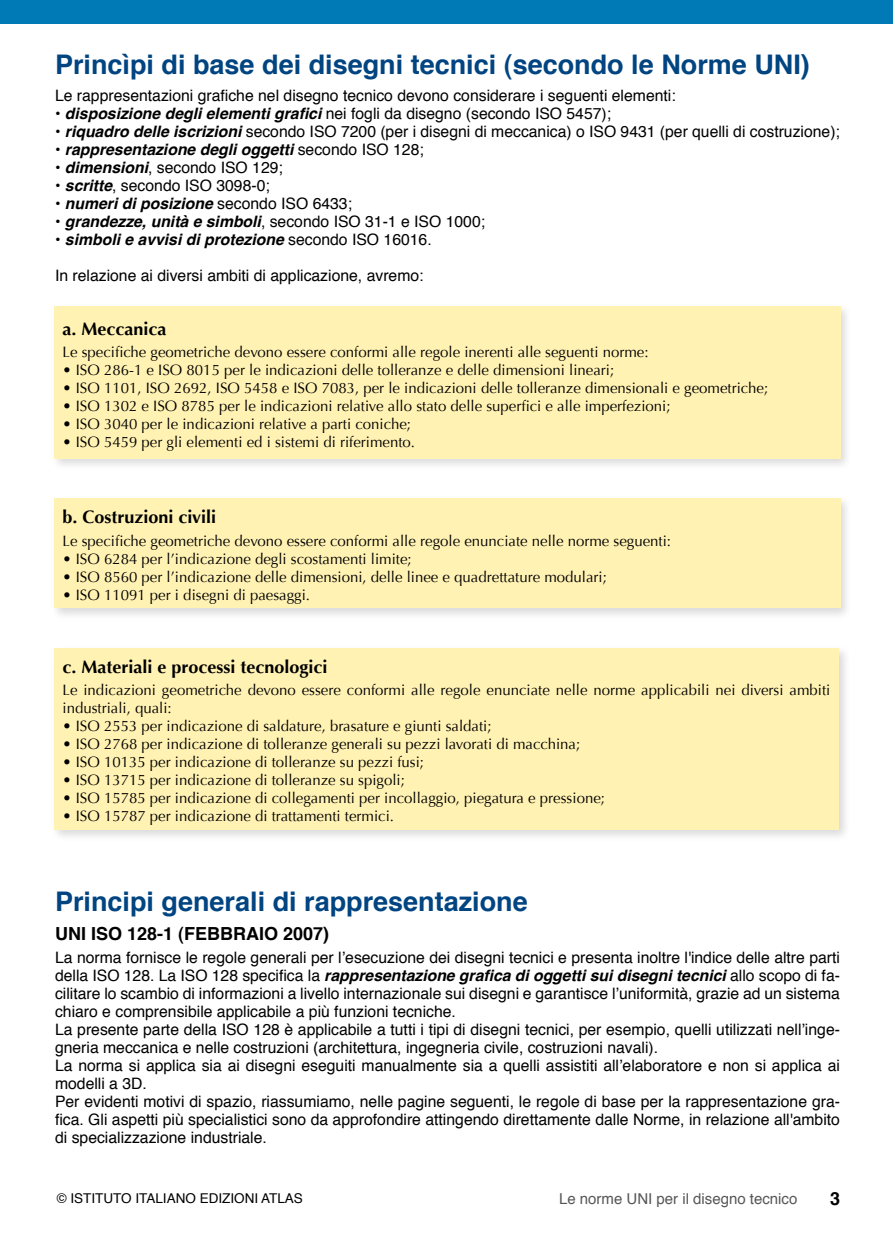
<style>
.page{position:relative;width:893px;height:1234px;background:#fff}
.page>*{position:absolute;margin:0;border:0;box-sizing:border-box;transform-origin:0 0}
.t1{font:700 27px "Helvetica";color:#004481}
.t2{font:700 18px "Optima";color:#000}
.t3{font:700 18px "Helvetica";color:#000}
.t4{font:15.75px/18px "Helvetica";color:#000}
.t5{font:italic 700 15.75px "Helvetica";color:#000}
.t6{font:15px/18px "Optima";color:#000}
.t7{font:15px "Helvetica";color:#575757}
.t8{font:13.5px "Helvetica";color:#000}
.s1{font-weight:700;font-style:italic}
.s2{font-weight:400;font-style:normal}
</style>
<div class="page">
<div style="left:0;top:0;width:893px;height:24px;background:#007ab7"></div>
<div style="left:50px;top:302px;width:802px;height:169px;background:#000;opacity:.5"></div>
<div style="left:54px;top:306px;width:786px;height:152px;background:#fff2b3"></div>
<div style="left:50px;top:494px;width:802px;height:126px;background:#000;opacity:.5"></div>
<div style="left:54px;top:498px;width:786px;height:110px;background:#fff2b3"></div>
<div style="left:50px;top:643px;width:801px;height:199px;background:#000;opacity:.5"></div>
<div style="left:54px;top:647px;width:785px;height:182px;background:#fff2b3"></div>
<h1 class="t1" style="left:55px;top:43px;width:756px">Princìpi di base dei disegni tecnici (secondo le Norme UNI)</h1>
<p class="t4" style="left:55px;top:87px;width:622px">Le rappresentazioni grafiche nel disegno tecnico devono considerare i seguenti elementi:</p>
<p class="t4" style="left:55px;top:105px;width:558px">• <span class="s1">disposizione degli elementi grafici</span> nei fogli da disegno (secondo ISO 5457);</p>
<p class="t4" style="left:55px;top:123px;width:786px">• <span class="s1">riquadro delle iscrizioni</span> secondo ISO 7200 (per i disegni di meccanica) o ISO 9431 (per quelli di costruzione);</p>
<p class="t5" style="left:55px;top:136px;width:370px"><span class="s2">•</span> rappresentazione degli oggetti <span class="s2">secondo ISO 128;</span></p>
<p class="t4" style="left:55px;top:159px;width:229px">• <span class="s1">dimensioni</span>, secondo ISO 129;</p>
<p class="t4" style="left:55px;top:177px;width:216px">• <span class="s1">scritte</span>, secondo ISO 3098-0;</p>
<p class="t5" style="left:55px;top:190px;width:298px"><span class="s2">•</span> numeri di posizione <span class="s2">secondo ISO 6433;</span></p>
<p class="t4" style="left:55px;top:213px;width:432px">• <span class="s1">grandezze, unità e simboli</span>, secondo ISO 31-1 e ISO 1000;</p>
<p class="t5" style="left:55px;top:226px;width:378px"><span class="s2">•</span> simboli e avvisi di protezione <span class="s2">secondo ISO 16016.</span></p>
<p class="t4" style="left:55px;top:267px;width:370px">In relazione ai diversi ambiti di applicazione, avremo:</p>
<p class="t2" style="left:63px;top:318px;width:106px">a. Meccanica</p>
<p class="t6" style="left:63px;top:343px;width:588px">Le specifiche geometriche devono essere conformi alle regole inerenti alle seguenti norme:</p>
<p class="t6" style="left:63px;top:361px;width:553px">• ISO 286-1 e ISO 8015 per le indicazioni delle tolleranze e delle dimensioni lineari;</p>
<p class="t6" style="left:63px;top:379px;width:707px">• ISO 1101, ISO 2692, ISO 5458 e ISO 7083, per le indicazioni delle tolleranze dimensionali e geometriche;</p>
<p class="t6" style="left:63px;top:397px;width:610px">• ISO 1302 e ISO 8785 per le indicazioni relative allo stato delle superfici e alle imperfezioni;</p>
<p class="t6" style="left:63px;top:415px;width:350px">• ISO 3040 per le indicazioni relative a parti coniche;</p>
<p class="t6" style="left:63px;top:433px;width:354px">• ISO 5459 per gli elementi ed i sistemi di riferimento.</p>
<p class="t2" style="left:63px;top:506px;width:155px">b. Costruzioni civili</p>
<p class="t6" style="left:63px;top:531px;width:610px">Le specifiche geometriche devono essere conformi alle regole enunciate nelle norme seguenti:</p>
<p class="t6" style="left:63px;top:549px;width:351px">• ISO 6284 per l’indicazione degli scostamenti limite;</p>
<p class="t6" style="left:63px;top:567px;width:546px">• ISO 8560 per l’indicazione delle dimensioni, delle linee e quadrettature modulari;</p>
<p class="t6" style="left:63px;top:585px;width:249px">• ISO 11091 per i disegni di paesaggi.</p>
<p class="t2" style="left:63px;top:656px;width:267px">c. Materiali e processi tecnologici</p>
<p class="t6" style="left:63px;top:681px;width:769px">Le indicazioni geometriche devono essere conformi alle regole enunciate nelle norme applicabili nei diversi ambiti industriali, quali:</p>
<p class="t6" style="left:63px;top:717px;width:431px">• ISO 2553 per indicazione di saldature, brasature e giunti saldati;</p>
<p class="t6" style="left:63px;top:735px;width:519px">• ISO 2768 per indicazione di tolleranze generali su pezzi lavorati di macchina;</p>
<p class="t6" style="left:63px;top:753px;width:363px">• ISO 10135 per indicazione di tolleranze su pezzi fusi;</p>
<p class="t6" style="left:63px;top:771px;width:344px">• ISO 13715 per indicazione di tolleranze su spigoli;</p>
<p class="t6" style="left:63px;top:789px;width:544px">• ISO 15785 per indicazione di collegamenti per incollaggio, piegatura e pressione;</p>
<p class="t6" style="left:63px;top:807px;width:333px">• ISO 15787 per indicazione di trattamenti termici.</p>
<h1 class="t1" style="left:55px;top:879px;width:474px">Principi generali di rappresentazione</h1>
<p class="t3" style="left:55px;top:919px;width:276px">UNI ISO 128-1 (FEBBRAIO 2007)</p>
<p class="t4" style="left:55px;top:948px;width:786px">La norma fornisce le regole generali per l’esecuzione dei disegni tecnici e presenta inoltre l'indice delle altre parti della ISO 128. La ISO 128 specifica la <span class="s1">rappresentazione grafica di oggetti sui disegni tecnici</span> allo scopo di fa&shy;cilitare lo scambio di informazioni a livello internazionale sui disegni e garantisce l’uniformità, grazie ad un sistema chiaro e comprensibile applicabile a più funzioni tecniche.<br>La presente parte della ISO 128 è applicabile a tutti i tipi di disegni tecnici, per esempio, quelli utilizzati nell’inge&shy;gneria meccanica e nelle costruzioni (architettura, ingegneria civile, costruzioni navali).<br>La norma si applica sia ai disegni eseguiti manualmente sia a quelli assistiti all’elaboratore e non si applica ai modelli a 3D.<br>Per evidenti motivi di spazio, riassumiamo, nelle pagine seguenti, le regole di base per la rappresentazione gra&shy;fica. Gli aspetti più specialistici sono da approfondire attingendo direttamente dalle Norme, in relazione all'ambito di specializzazione industriale.</p>
<p class="t8" style="left:57px;top:1187px;width:248px">© ISTITUTO ITALIANO EDIZIONI ATLAS</p>
<p class="t7" style="left:559px;top:1186px;width:240px">Le norme UNI per il disegno tecnico</p>
<p class="t3" style="left:830px;top:1183px;width:12px">3</p>
</div>
